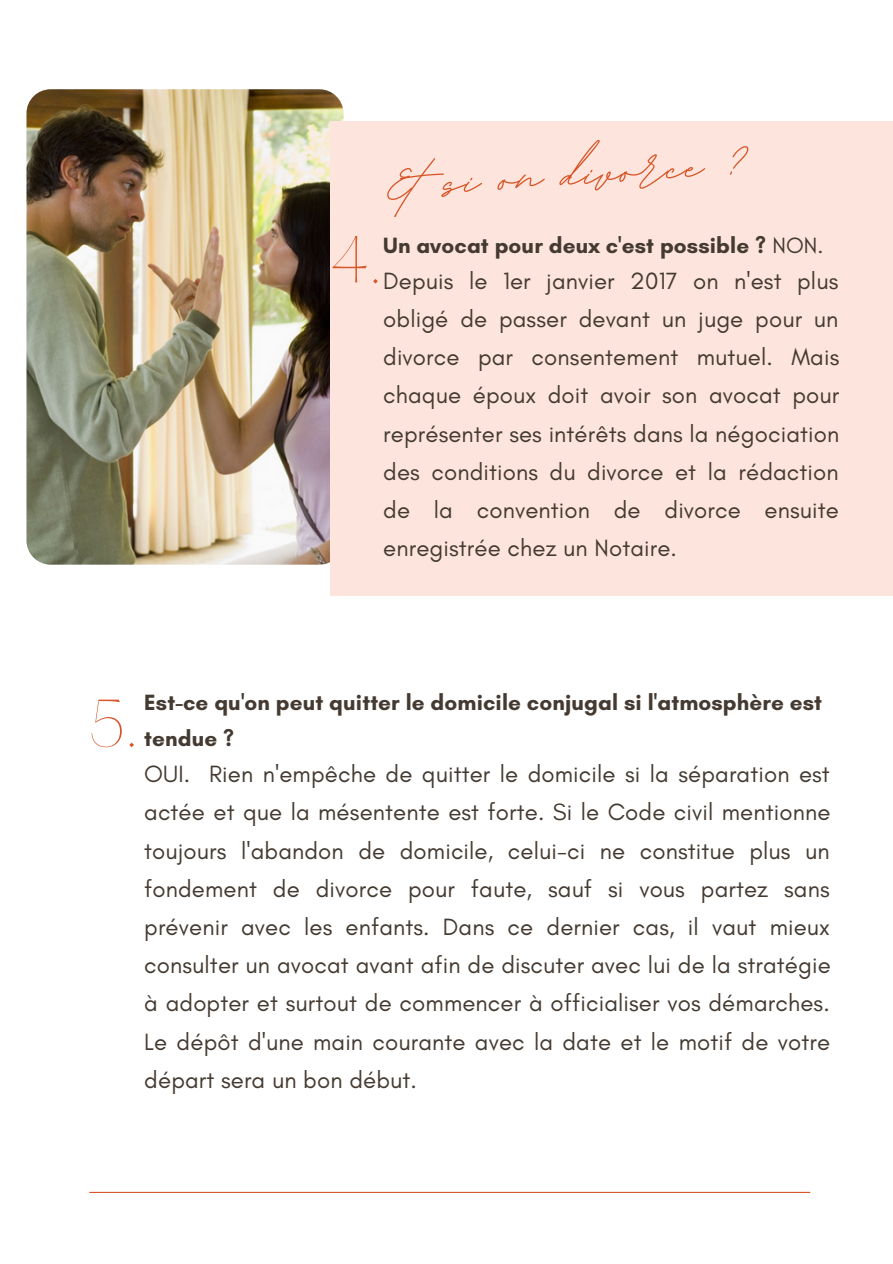
<style>
.page{position:relative;width:893px;height:1264px;background:#fff}
.page>*{position:absolute;margin:0;border:0;box-sizing:border-box;transform-origin:0 0}
.t1{font:700 82.5px "BD Script";color:#d85528}
.t2{font:200 58.05px "Hatton";color:#d85528}
.t3{font:24px/38.2px "Glacial Indifference";letter-spacing:.005em;color:#443a31;text-align:justify}
.t4{font:700 22.5px/36px "Glacial Indifference";letter-spacing:.005em;color:#443a31}
.s1{font-weight:400}
</style>
<div class="page">
<img style="left:26px;top:89px;width:317px;height:475px;border-radius:24px">
<div style="left:330px;top:122px;width:562px;height:474px;background:#fde5dd"></div>
<hr style="left:89px;top:1191px;width:721px;height:1px;background:#d85528">
<p class="t1" style="left:382px;top:133px;width:353px;rotate:-4deg">Et si on divorce ?</p>
<p class="t4" style="left:383px;top:227px;width:442px">Un avocat pour deux c'est possible ? <span class="s1">NON.</span></p>
<p class="t3" style="left:383px;top:261px;width:457px">Depuis le 1er janvier 2017 on n'est plus obligé de passer devant un juge pour un divorce par consentement mutuel. Mais chaque époux doit avoir son avocat pour représenter ses intérêts dans la négociation des conditions du divorce et la rédaction de la convention de divorce ensuite enregistrée chez un Notaire.</p>
<p class="t2" style="left:330px;top:232px;width:53px">4.</p>
<p class="t2" style="left:89px;top:696px;width:50px">5.</p>
<p class="t4" style="left:144px;top:684px;width:679px">Est-ce qu'on peut quitter le domicile conjugal si l'atmosphère est tendue ?</p>
<p class="t3" style="left:144px;top:754px;width:688px">OUI. Rien n'empêche de quitter le domicile si la séparation est actée et que la mésentente est forte. Si le Code civil mentionne toujours l'abandon de domicile, celui-ci ne constitue plus un fondement de divorce pour faute, sauf si vous partez sans prévenir avec les enfants. Dans ce dernier cas, il vaut mieux consulter un avocat avant afin de discuter avec lui de la stratégie à adopter et surtout de commencer à officialiser vos démarches.<br>Le dépôt d'une main courante avec la date et le motif de votre départ sera un bon début.</p>
</div>
